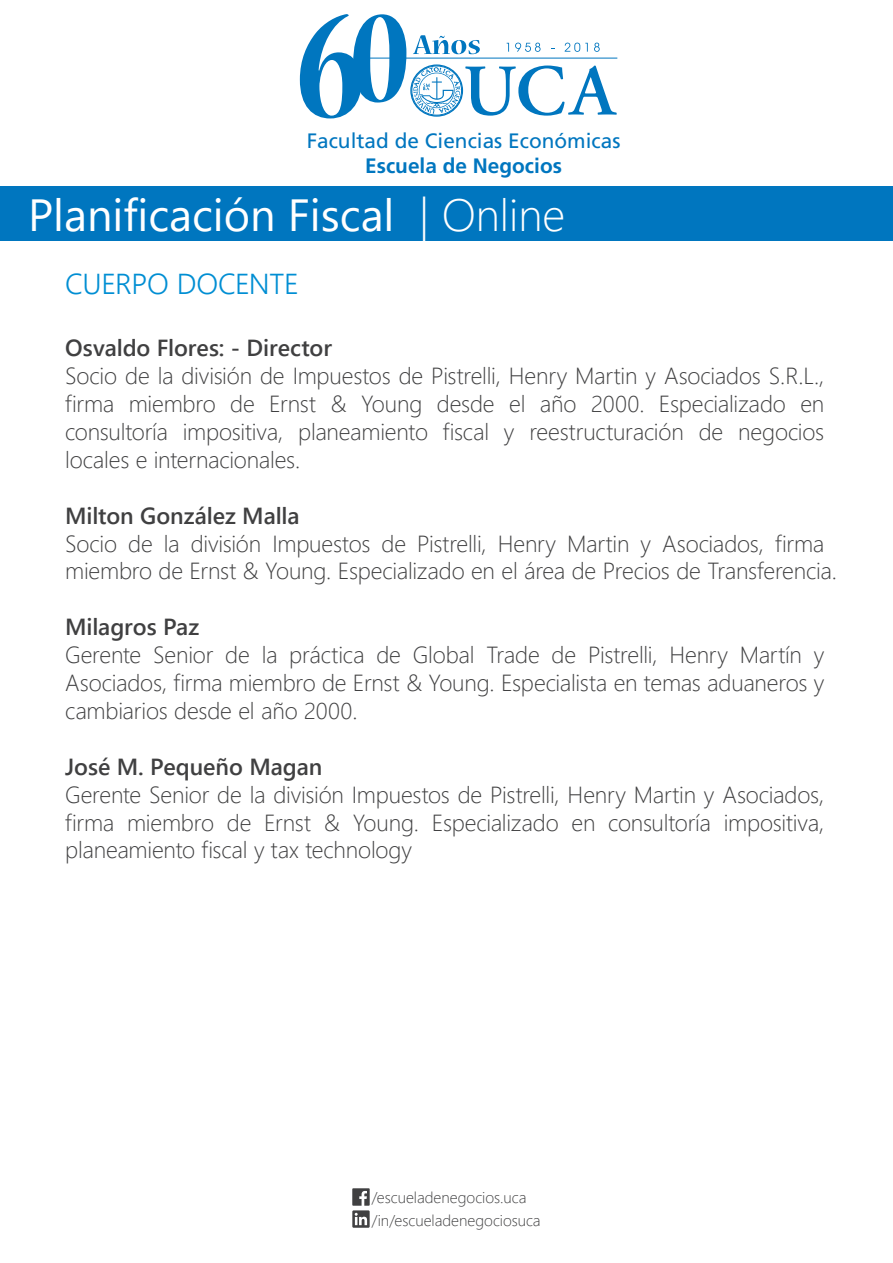
<style>
.page{position:relative;width:893px;height:1263px;background:#fff}
.page>*{position:absolute;margin:0;border:0;box-sizing:border-box;transform-origin:0 0}
.t1{font:45px "Segoe UI";color:#fff}
.t2{font:300 28.8px "Segoe UI";letter-spacing:-.01em;color:#008ed3}
.t3{font:300 23.25px/27.9px "Segoe UI";letter-spacing:-.01em;color:#404041;text-align:justify}
.t4{font:600 23.25px "Segoe UI";letter-spacing:-.005em;color:#404041}
.t5{font:20.85px "Frutiger";color:#0076bf}
.t6{font:700 20.85px "Frutiger";color:#0076bf}
.t7{font:300 15.6px/22px "Segoe UI";color:#404041}
.s1{font-weight:300}
</style>
<div class="page">
<svg style="left:300px;top:14px;width:317px;height:104px"></svg>
<div style="left:0;top:186px;width:893px;height:54px;background:#0076bf"></div>
<svg style="left:352px;top:1188px;width:18px;height:40px"></svg>
<p class="t5" style="left:307px;top:128px;width:315px">Facultad de Ciencias Económicas</p>
<p class="t6" style="left:365px;top:153px;width:198px">Escuela de Negocios</p>
<h1 class="t1" style="left:28px;top:179px;width:539px">Planificación Fiscal <span class="s1">| Online</span></h1>
<p class="t2" style="left:65px;top:260px;width:235px">CUERPO DOCENTE</p>
<p class="t4" style="left:65px;top:329px;width:268px">Osvaldo Flores: - Director</p>
<p class="t3" style="left:65px;top:361px;width:761px">Socio de la división de Impuestos de Pistrelli, Henry Martin y Asociados S.R.L., firma miembro de Ernst &amp; Young desde el año 2000. Especializado en consultoría impositiva, planeamiento fiscal y reestructuración de negocios locales e internacionales.</p>
<p class="t4" style="left:65px;top:497px;width:236px">Milton González Malla</p>
<p class="t3" style="left:65px;top:528px;width:773px">Socio de la división Impuestos de Pistrelli, Henry Martin y Asociados, firma miembro de Ernst &amp; Young. Especializado en el área de Precios de Transferencia.</p>
<p class="t4" style="left:65px;top:608px;width:136px">Milagros Paz</p>
<p class="t3" style="left:65px;top:640px;width:761px">Gerente Senior de la práctica de Global Trade de Pistrelli, Henry Martín y Asociados, firma miembro de Ernst &amp; Young. Especialista en temas aduaneros y cambiarios desde el año 2000.</p>
<p class="t4" style="left:65px;top:748px;width:259px">José M. Pequeño Magan</p>
<p class="t3" style="left:65px;top:779px;width:761px">Gerente Senior de la división Impuestos de Pistrelli, Henry Martin y Asociados, firma miembro de Ernst &amp; Young. Especializado en consultoría impositiva, planeamiento fiscal y tax technology</p>
<p class="t7" style="left:372px;top:1186px;width:170px">/escueladenegocios.uca /in/escueladenegociosuca</p>
</div>
